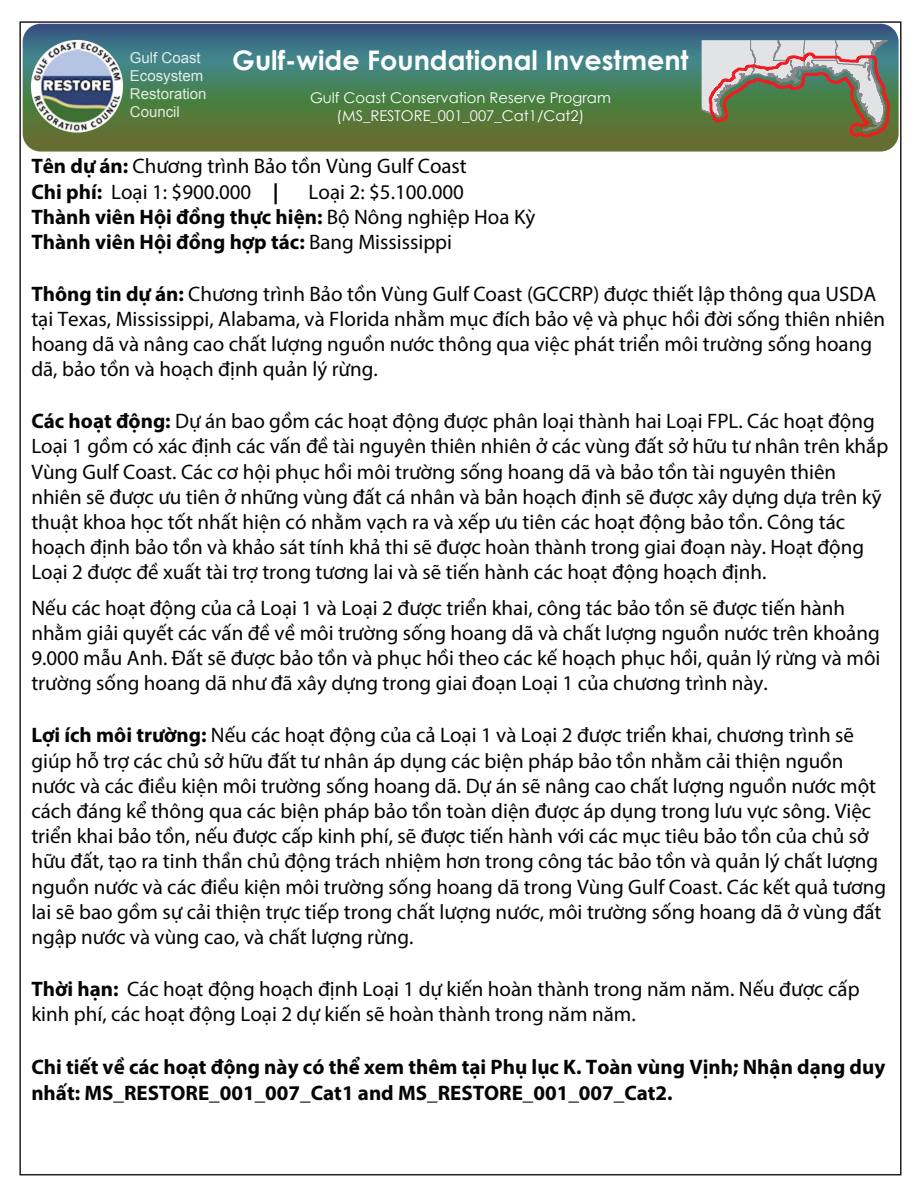
<style>
.page{position:relative;width:918px;height:1188px;background:#fff}
.page>*{position:absolute;margin:0;border:0;box-sizing:border-box;transform-origin:0 0}
.t1{font:700 27px "Century Gothic";color:#fff}
.t2{font:21px/25.2px "Myriad Pro";color:#040503}
.t3{font:700 21px/25.2px "Myriad Pro";color:#040503}
.t4{font:15px/18px "Arial";color:rgb(255 255 255/.85)}
.t5{font:14.7px/18.3px "Century Gothic";color:#fff;text-align:center}
.s1{font-weight:700}
</style>
<div class="page">
<svg style="left:23px;top:24px;width:876px;height:128px;background:#4c765d"></svg>
<svg style="left:702px;top:40px;width:191px;height:99px;background:#92937a"></svg>
<img style="left:25px;top:33px;width:110px;height:106px">
<p class="t4" style="left:130px;top:48px;width:78px">Gulf Coast<br>Ecosystem<br>Restoration<br>Council</p>
<p class="t1" style="left:232px;top:44px;width:458px">Gulf-wide Foundational Investment</p>
<p class="t5" style="left:310px;top:88px;width:302px">Gulf Coast Conservation Reserve Program (MS_RESTORE_001_007_Cat1/Cat2)</p>
<p class="t2" style="left:31px;top:153px;width:437px"><span class="s1">Tên dự án:</span> Chương trình Bảo tồn Vùng Gulf Coast<br><span class="s1">Chi phí:</span> Loại 1: $900.000 <span class="s1">|</span></p>
<p class="t2" style="left:31px;top:179px;width:505px;text-indent:277px">Loại 2: $5.100.000<br><span class="s1">Thành viên Hội đồng thực hiện:</span> Bộ Nông nghiệp Hoa Kỳ<br><span class="s1">Thành viên Hội đồng hợp tác:</span> Bang Mississippi</p>
<p class="t2" style="left:31px;top:281px;width:855px"><span class="s1">Thông tin dự án:</span> Chương trình Bảo tồn Vùng Gulf Coast (GCCRP) được thiết lập thông qua USDA tại Texas, Mississippi, Alabama, và Florida nhằm mục đích bảo vệ và phục hồi đời sống thiên nhiên hoang dã và nâng cao chất lượng nguồn nước thông qua việc phát triển môi trường sống hoang dã, bảo tồn và hoạch định quản lý rừng.</p>
<p class="t2" style="left:31px;top:408px;width:858px"><span class="s1">Các hoạt động:</span> Dự án bao gồm các hoạt động được phân loại thành hai Loại FPL. Các hoạt động Loại 1 gồm có xác định các vấn đề tài nguyên thiên nhiên ở các vùng đất sở hữu tư nhân trên khắp Vùng Gulf Coast. Các cơ hội phục hồi môi trường sống hoang dã và bảo tồn tài nguyên thiên nhiên sẽ được ưu tiên ở những vùng đất cá nhân và bản hoạch định sẽ được xây dựng dựa trên kỹ thuật khoa học tốt nhất hiện có nhằm vạch ra và xếp ưu tiên các hoạt động bảo tồn. Công tác hoạch định bảo tồn và khảo sát tính khả thi sẽ được hoàn thành trong giai đoạn này. Hoạt động Loại 2 được đề xuất tài trợ trong tương lai và sẽ tiến hành các hoạt động hoạch định.</p>
<p class="t2" style="left:31px;top:595px;width:851px">Nếu các hoạt động của cả Loại 1 và Loại 2 được triển khai, công tác bảo tồn sẽ được tiến hành nhằm giải quyết các vấn đề về môi trường sống hoang dã và chất lượng nguồn nước trên khoảng 9.000 mẫu Anh. Đất sẽ được bảo tồn và phục hồi theo các kế hoạch phục hồi, quản lý rừng và môi trường sống hoang dã như đã xây dựng trong giai đoạn Loại 1 của chương trình này.</p>
<p class="t2" style="left:31px;top:722px;width:856px"><span class="s1">Lợi ích môi trường:</span> Nếu các hoạt động của cả Loại 1 và Loại 2 được triển khai, chương trình sẽ giúp hỗ trợ các chủ sở hữu đất tư nhân áp dụng các biện pháp bảo tồn nhằm cải thiện nguồn nước và các điều kiện môi trường sống hoang dã. Dự án sẽ nâng cao chất lượng nguồn nước một cách đáng kể thông qua các biện pháp bảo tồn toàn diện được áp dụng trong lưu vực sông. Việc triển khai bảo tồn, nếu được cấp kinh phí, sẽ được tiến hành với các mục tiêu bảo tồn của chủ sở hữu đất, tạo ra tinh thần chủ động trách nhiệm hơn trong công tác bảo tồn và quản lý chất lượng nguồn nước và các điều kiện môi trường sống hoang dã trong Vùng Gulf Coast. Các kết quả tương lai sẽ bao gồm sự cải thiện trực tiếp trong chất lượng nước, môi trường sống hoang dã ở vùng đất ngập nước và vùng cao, và chất lượng rừng.</p>
<p class="t2" style="left:31px;top:976px;width:830px"><span class="s1">Thời hạn:</span> Các hoạt động hoạch định Loại 1 dự kiến hoàn thành trong năm năm. Nếu được cấp kinh phí, các hoạt động Loại 2 dự kiến sẽ hoàn thành trong năm năm.</p>
<p class="t3" style="left:31px;top:1054px;width:856px">Chi tiết về các hoạt động này có thể xem thêm tại Phụ lục K. Toàn vùng Vịnh; Nhận dạng duy nhất: MS_RESTORE_001_007_Cat1 and MS_RESTORE_001_007_Cat2.</p>
</div>
